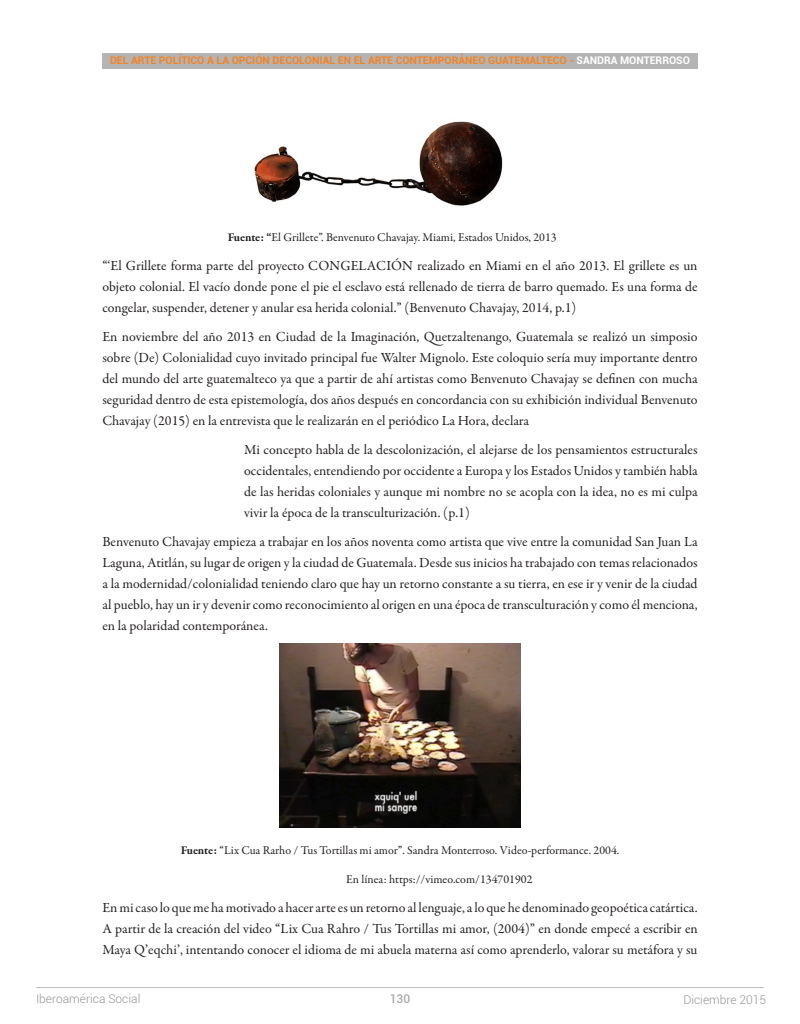
<style>
.page{position:relative;width:800px;height:1024px;background:#fff}
.page>*{position:absolute;margin:0;border:0;box-sizing:border-box;transform-origin:0 0}
.Cuerpo_A{font:14px/21px "Garamond Premr Pro";letter-spacing:-.005em;color:#231f20;text-align:justify}
.Cuerpo_A-2{font:12px "Garamond Premr Pro";color:#231f20}
.t1{font:300 12px "Roboto";color:#939598}
.t2{font:500 12px "Roboto";color:#a8a9ad}
.t3{font:700 10.5px "Roboto";color:#f58220}
.s1{color:#fff}
.s2{font-weight:700}
.s3{font-weight:500}
</style>
<div class="page">
<hr style="left:36px;top:987px;width:728px;height:1px;background:#bcbdc0">
<img style="left:254px;top:121px;width:249px;height:85px">
<div style="left:102px;top:53px;width:596px;height:15px;background:#b4b4b4"></div>
<img style="left:280px;top:643px;width:240px;height:184px">
<p class="t3" style="left:110px;top:53px;width:581px">DEL ARTE POLÍTICO A LA OPCIÓN DECOLONIAL EN EL ARTE CONTEMPORÁNEO GUATEMALTECO - <span class="s1">SANDRA MONTERROSO</span></p>
<p class="Cuerpo_A-2" style="left:228px;top:230px;width:330px"><span class="s2">Fuente: “</span>El Grillete”. Benvenuto Chavajay. Miami, Estados Unidos, 2013</p>
<p class="Cuerpo_A" style="left:102px;top:255px;width:597px"><span class="s3">“</span>‘El Grillete forma parte del proyecto CONGELACIÓN realizado en Miami en el año 2013. El grillete es un objeto colonial. El vacío donde pone el pie el esclavo está rellenado de tierra de barro quemado. Es una forma de congelar, suspender, detener y anular esa herida colonial.<span class="s3">”</span> (Benvenuto Chavajay, 2014, p.1)</p>
<p class="Cuerpo_A" style="left:102px;top:326px;width:597px">En noviembre del año 2013 en Ciudad de la Imaginación, Quetzaltenango, Guatemala se realizó un simposio sobre (De) Colonialidad cuyo invitado principal fue Walter Mignolo. Este coloquio sería muy importante dentro del mundo del arte guatemalteco ya que a partir de ahí artistas como Benvenuto Chavajay se definen con mucha seguridad dentro de esta epistemología, dos años después en concordancia con su exhibición individual Benvenuto Chavajay (2015) en la entrevista que le realizarán en el periódico La Hora, declara</p>
<p class="Cuerpo_A" style="left:244px;top:439px;width:455px">Mi concepto habla de la descolonización, el alejarse de los pensamientos estructurales occidentales, entendiendo por occidente a Europa y los Estados Unidos y también habla de las heridas coloniales y aunque mi nombre no se acopla con la idea, no es mi culpa vivir la época de la transculturización. (p.1)</p>
<p class="Cuerpo_A" style="left:102px;top:531px;width:597px">Benvenuto Chavajay empieza a trabajar en los años noventa como artista que vive entre la comunidad San Juan La Laguna, Atitlán, su lugar de origen y la ciudad de Guatemala. Desde sus inicios ha trabajado con temas relacionados a la modernidad/colonialidad teniendo claro que hay un retorno constante a su tierra, en ese ir y venir de la ciudad al pueblo, hay un ir y devenir como reconocimiento al origen en una época de transculturación y como él menciona, en la polaridad contemporánea.</p>
<p class="Cuerpo_A-2" style="left:181px;top:843px;width:440px"><span class="s2">Fuente:</span> <span class="s3">“</span>Lix Cua Rarho / Tus Tortillas mi amor<span class="s3">”</span>. Sandra Monterroso. Video-performance. 2004.</p>
<p class="Cuerpo_A-2" style="left:346px;top:872px;width:188px">En línea: https://vimeo.com/134701902</p>
<p class="Cuerpo_A" style="left:102px;top:897px;width:597px">En mi caso lo que me ha motivado a hacer arte es un retorno al lenguaje, a lo que he denominado geopoética catártica.<br>A partir de la creación del video <span class="s3">“</span>Lix Cua Rahro / Tus Tortillas mi amor, (2004)<span class="s3">”</span> en donde empecé a escribir en Maya Q<span class="s3">’</span>eqchi<span class="s3">’</span>, intentando conocer el idioma de mi abuela materna así como aprenderlo, valorar su metáfora y su</p>
<p class="t1" style="left:36px;top:990px;width:106px">Iberoamérica Social</p>
<p class="t2" style="left:390px;top:990px;width:22px">130</p>
<p class="t1" style="left:683px;top:991px;width:84px">Diciembre 2015</p>
</div>
